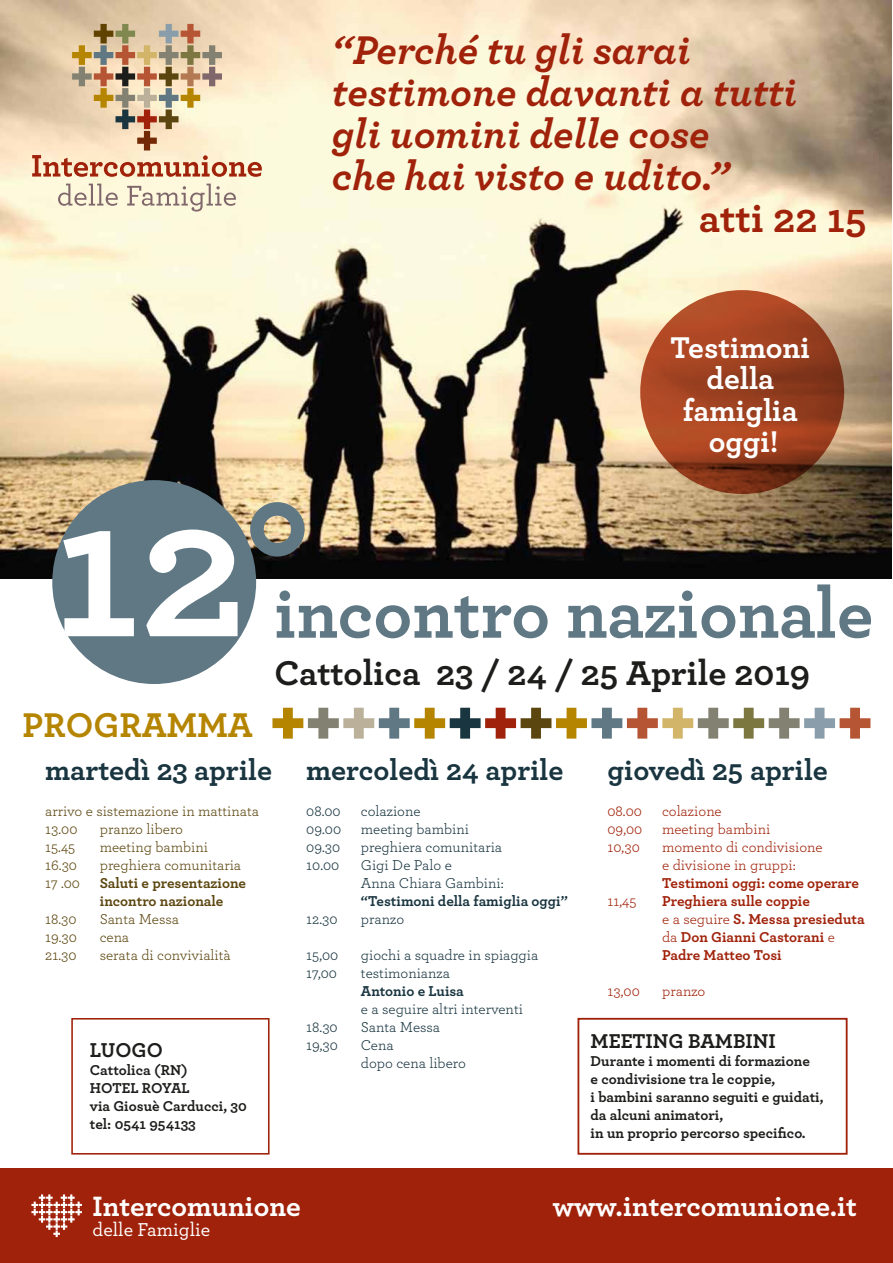
<style>
.page{position:relative;width:893px;height:1263px;background:#fff}
.page>*{position:absolute;margin:0;border:0;box-sizing:border-box;transform-origin:0 0}
.t1{font:700 72.75px "Archer";color:#5f7884}
.t2{font:italic 700 42px/42px "Archer";color:#a0220a}
.t3{font:700 42px "Archer";color:#a0220a}
.t4{font:700 36px "Archer";color:#1d1d1b}
.t5{font:700 36px "Archer";color:#b58500}
.t6{font:700 31.5px/31.5px "Archer";color:#fff;text-align:center}
.t7{font:700 30px "Archer";color:#193540}
.t8{font:700 29.25px "Archer";color:#fff}
.t9{font:700 21px "Archer";color:#1d1d1b}
.t10{font:500 19.5px "Archer";color:#fff}
.t11{font:15px/18px "Archer";color:#193540}
.t12{font:700 15px/18px "Archer";color:#1d1d1b}
.t13{font:15px/18px "Archer";color:#5c460f}
.t14{font:700 15px/18px "Archer";color:#a0220a}
.t15{font:15px/18px "Archer";color:#a0220a}
.t16{font:700 15px "Archer";color:#193540}
.t17{font:700 15px/18px "Archer";color:#5c460f}
.s1{font-weight:400}
</style>
<div class="page">
<img style="left:0;top:1px;width:892px;height:578px">
<div style="left:0;top:1168px;width:893px;height:95px;background:#a0220a"></div>
<svg style="left:31px;top:1194px;width:51px;height:43px"></svg>
<svg style="left:32px;top:24px;width:230px;height:153px;background:#dec3a3"></svg>
<svg style="left:58px;top:184px;width:60px;height:22px"></svg>
<svg style="left:127px;top:184px;width:109px;height:28px;background:#e3dac4"></svg>
<div style="left:52px;top:480px;width:204px;height:204px;background:#5f7884;border-radius:50%"></div>
<svg style="left:63px;top:531px;width:71px;height:105px"></svg>
<svg style="left:146px;top:529px;width:92px;height:107px"></svg>
<svg style="left:250px;top:502px;width:55px;height:54px;background:#848980"></svg>
<svg style="left:640px;top:290px;width:204px;height:204px;background:#9c4120"></svg>
<div style="left:71px;top:1018px;width:199px;height:136px;border:2px solid #a0220a"></div>
<div style="left:577px;top:1018px;width:271px;height:137px;border:2px solid #a0220a"></div>
<svg style="left:272px;top:708px;width:598px;height:31px"></svg>
<h2 class="t2" style="left:332px;top:26px;width:467px">“Perché tu gli sarai testimone davanti a tutti gli uomini delle cose<br>che hai visto e udito.”</h2>
<h2 class="t3" style="left:699px;top:185px;width:170px">atti 22 15</h2>
<h3 class="t6" style="left:670px;top:329px;width:141px">Testimoni della famiglia oggi!</h3>
<h1 class="t1" style="left:274px;top:556px;width:600px">incontro nazionale</h1>
<h3 class="t5" style="left:22px;top:697px;width:232px">PROGRAMMA</h3>
<h3 class="t4" style="left:274px;top:644px;width:537px">Cattolica 23 / 24 / 25 Aprile 2019</h3>
<h3 class="t7" style="left:45px;top:746px;width:228px">martedì 23 aprile</h3>
<p class="t13" style="left:45px;top:801px;width:215px">arrivo e sistemazione in mattinata<br>13.00</p>
<p class="t13" style="left:100px;top:819px;width:85px">pranzo libero</p>
<p class="t13" style="left:45px;top:837px;width:32px">15.45</p>
<p class="t13" style="left:100px;top:837px;width:110px">meeting bambini</p>
<p class="t13" style="left:45px;top:855px;width:33px">16.30</p>
<p class="t13" style="left:100px;top:855px;width:143px">preghiera comunitaria</p>
<p class="t13" style="left:45px;top:873px;width:36px">17 .00</p>
<p class="t17" style="left:100px;top:873px;width:148px">Saluti e presentazione incontro nazionale</p>
<p class="t13" style="left:45px;top:909px;width:33px">18.30</p>
<p class="t13" style="left:100px;top:909px;width:81px">Santa Messa</p>
<p class="t13" style="left:45px;top:927px;width:33px">19.30</p>
<p class="t13" style="left:100px;top:927px;width:31px">cena</p>
<p class="t13" style="left:45px;top:945px;width:33px">21.30</p>
<p class="t13" style="left:100px;top:945px;width:133px">serata di convivialità</p>
<h3 class="t9" style="left:90px;top:1033px;width:74px">LUOGO</h3>
<p class="t12" style="left:90px;top:1059px;width:158px">Cattolica (RN)<br>HOTEL ROYAL<br>via Giosuè Carducci, 30 tel: 0541 954133</p>
<h3 class="t7" style="left:306px;top:746px;width:259px">mercoledì 24 aprile</h3>
<p class="t11" style="left:306px;top:801px;width:36px">08.00</p>
<p class="t11" style="left:361px;top:801px;width:61px">colazione</p>
<p class="t11" style="left:306px;top:819px;width:36px">09.00</p>
<p class="t11" style="left:361px;top:819px;width:110px">meeting bambini</p>
<p class="t11" style="left:306px;top:837px;width:36px">09.30</p>
<p class="t11" style="left:361px;top:837px;width:143px">preghiera comunitaria</p>
<p class="t11" style="left:306px;top:855px;width:35px">10.00</p>
<p class="t11" style="left:361px;top:855px;width:144px">Gigi De Palo e<br>Anna Chiara Gambini:</p>
<p class="t16" style="left:361px;top:889px;width:209px">“Testimoni della famiglia oggi”</p>
<p class="t11" style="left:306px;top:909px;width:33px">12.30</p>
<p class="t11" style="left:361px;top:909px;width:45px">pranzo</p>
<p class="t11" style="left:306px;top:945px;width:34px">15,00</p>
<p class="t11" style="left:361px;top:945px;width:179px">giochi a squadre in spiaggia</p>
<p class="t11" style="left:306px;top:963px;width:32px">17,00</p>
<p class="t11" style="left:361px;top:963px;width:91px">testimonianza</p>
<p class="t16" style="left:361px;top:979px;width:105px">Antonio e Luisa</p>
<p class="t11" style="left:361px;top:999px;width:164px">e a seguire altri interventi</p>
<p class="t11" style="left:306px;top:1017px;width:33px">18.30</p>
<p class="t11" style="left:361px;top:1017px;width:81px">Santa Messa</p>
<p class="t11" style="left:306px;top:1035px;width:33px">19,30</p>
<p class="t11" style="left:361px;top:1035px;width:106px">Cena<br>dopo cena libero</p>
<h3 class="t7" style="left:607px;top:746px;width:222px">giovedì 25 aprile</h3>
<p class="t15" style="left:607px;top:801px;width:36px">08.00</p>
<p class="t15" style="left:662px;top:801px;width:61px">colazione</p>
<p class="t15" style="left:607px;top:819px;width:36px">09,00</p>
<p class="t15" style="left:662px;top:819px;width:110px">meeting bambini</p>
<p class="t15" style="left:607px;top:837px;width:34px">10,30</p>
<p class="t15" style="left:662px;top:837px;width:162px">momento di condivisione e divisione in gruppi:</p>
<p class="t14" style="left:662px;top:873px;width:198px">Testimoni oggi: come operare</p>
<p class="t15" style="left:607px;top:891px;width:30px">11,45</p>
<p class="t14" style="left:662px;top:891px;width:204px">Preghiera sulle coppie<br><span class="s1">e a seguire</span> S. Messa presieduta <span class="s1">da</span> Don Gianni Castorani <span class="s1">e<br></span>Padre Matteo Tosi</p>
<p class="t15" style="left:607px;top:981px;width:34px">13,00</p>
<p class="t15" style="left:662px;top:981px;width:45px">pranzo</p>
<h3 class="t9" style="left:591px;top:1024px;width:187px">MEETING BAMBINI</h3>
<p class="t12" style="left:591px;top:1050px;width:235px">Durante i momenti di formazione<br>e condivisione tra le coppie,<br>i bambini saranno seguiti e guidati, da alcuni animatori,<br>in un proprio percorso specifico.</p>
<h3 class="t8" style="left:93px;top:1183px;width:210px">Intercomunione</h3>
<h3 class="t10" style="left:93px;top:1216px;width:119px">delle Famiglie</h3>
<h3 class="t8" style="left:553px;top:1183px;width:305px">www.intercomunione.it</h3>
</div>
